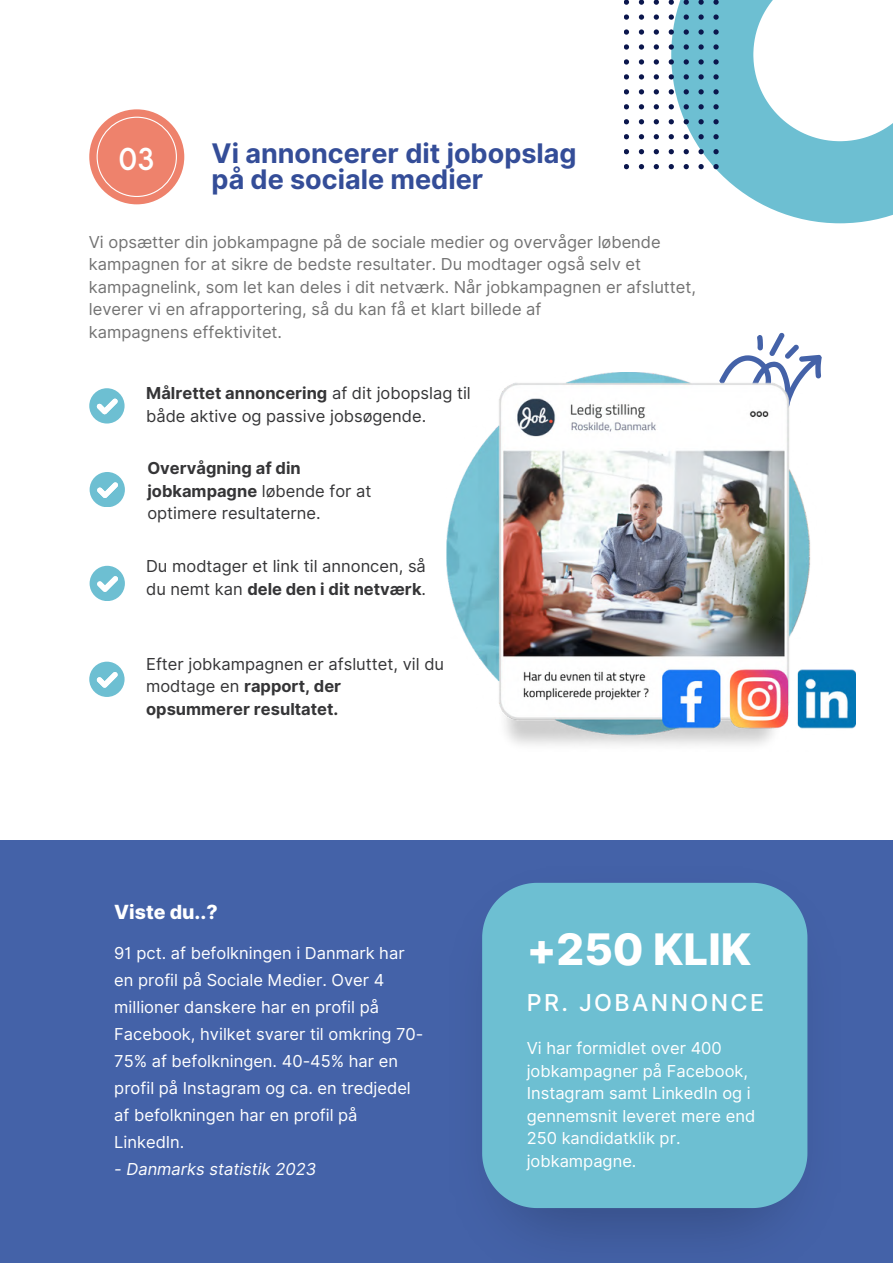
<style>
.page{position:relative;width:893px;height:1264px;background:#fff}
.page>*{position:absolute;margin:0;border:0;box-sizing:border-box;transform-origin:0 0}
.t1{font:800 43.5px "Inter";color:#fff}
.t2{font:500 29.4px "Neue Einstellung";color:#fff}
.t3{font:700 27px/25.8px "Inter";color:#344d98}
.t4{font:500 23.25px "Inter";letter-spacing:.105em;color:#fff}
.t5{font:800 19.5px "Inter";color:#fff}
.t6{font:16.5px/27px "Inter";color:#fff}
.t7{font:16.5px/22.5px "Inter";color:#353537}
.t8{font:16.5px/22.5px "Inter";color:#737373}
.t9{font:italic 16.5px "Inter";color:#fff}
.s1{font-weight:700}
</style>
<div class="page">
<svg style="left:671px;top:0;width:221px;height:223px"></svg>
<div style="left:89px;top:109px;width:95px;height:95px;background:#ee826c;border-radius:50%"></div>
<svg style="left:97px;top:117px;width:79px;height:79px"></svg>
<svg style="left:89px;top:388px;width:35px;height:35px"></svg>
<svg style="left:90px;top:472px;width:34px;height:35px"></svg>
<svg style="left:90px;top:566px;width:34px;height:34px"></svg>
<svg style="left:724px;top:332px;width:98px;height:40px"></svg>
<img style="left:446px;top:372px;width:409px;height:373px">
<svg style="left:89px;top:661px;width:35px;height:35px"></svg>
<div style="left:0;top:840px;width:892px;height:422px;background:#4462a8"></div>
<img style="left:509px;top:932px;width:299px;height:307px">
<div style="left:482px;top:882px;width:325px;height:325px;background:#6dbfd2"></div>
<svg style="left:713px;top:0;width:5px;height:5px"></svg>
<svg style="left:713px;top:14px;width:5px;height:6px"></svg>
<svg style="left:713px;top:29px;width:5px;height:6px"></svg>
<svg style="left:713px;top:44px;width:5px;height:6px"></svg>
<svg style="left:713px;top:59px;width:5px;height:6px"></svg>
<svg style="left:698px;top:0;width:5px;height:5px"></svg>
<svg style="left:698px;top:14px;width:5px;height:6px"></svg>
<svg style="left:698px;top:29px;width:5px;height:6px"></svg>
<svg style="left:698px;top:44px;width:5px;height:6px"></svg>
<svg style="left:698px;top:59px;width:5px;height:6px"></svg>
<svg style="left:683px;top:0;width:5px;height:5px"></svg>
<svg style="left:683px;top:14px;width:5px;height:6px"></svg>
<svg style="left:683px;top:29px;width:5px;height:6px"></svg>
<svg style="left:683px;top:44px;width:5px;height:6px"></svg>
<svg style="left:683px;top:59px;width:5px;height:6px"></svg>
<svg style="left:668px;top:0;width:6px;height:5px"></svg>
<svg style="left:668px;top:14px;width:6px;height:6px"></svg>
<svg style="left:668px;top:29px;width:6px;height:6px"></svg>
<svg style="left:668px;top:44px;width:6px;height:6px"></svg>
<svg style="left:668px;top:59px;width:6px;height:6px"></svg>
<svg style="left:653px;top:0;width:6px;height:5px"></svg>
<svg style="left:653px;top:14px;width:6px;height:6px"></svg>
<svg style="left:653px;top:29px;width:6px;height:6px"></svg>
<svg style="left:653px;top:44px;width:6px;height:6px"></svg>
<svg style="left:653px;top:59px;width:6px;height:6px"></svg>
<svg style="left:638px;top:0;width:6px;height:5px"></svg>
<svg style="left:638px;top:14px;width:6px;height:6px"></svg>
<svg style="left:638px;top:29px;width:6px;height:6px"></svg>
<svg style="left:638px;top:44px;width:6px;height:6px"></svg>
<svg style="left:638px;top:59px;width:6px;height:6px"></svg>
<svg style="left:624px;top:0;width:5px;height:5px"></svg>
<svg style="left:624px;top:14px;width:5px;height:6px"></svg>
<svg style="left:624px;top:29px;width:5px;height:6px"></svg>
<svg style="left:624px;top:44px;width:5px;height:6px"></svg>
<svg style="left:624px;top:59px;width:5px;height:6px"></svg>
<svg style="left:713px;top:74px;width:5px;height:5px"></svg>
<svg style="left:713px;top:89px;width:5px;height:5px"></svg>
<svg style="left:713px;top:104px;width:5px;height:5px"></svg>
<svg style="left:713px;top:119px;width:5px;height:5px"></svg>
<svg style="left:713px;top:134px;width:5px;height:5px"></svg>
<svg style="left:713px;top:149px;width:5px;height:5px"></svg>
<svg style="left:713px;top:164px;width:5px;height:5px"></svg>
<svg style="left:698px;top:74px;width:5px;height:5px"></svg>
<svg style="left:698px;top:89px;width:5px;height:5px"></svg>
<svg style="left:698px;top:104px;width:5px;height:5px"></svg>
<svg style="left:698px;top:119px;width:5px;height:5px"></svg>
<svg style="left:698px;top:134px;width:5px;height:5px"></svg>
<svg style="left:698px;top:149px;width:5px;height:5px"></svg>
<svg style="left:698px;top:164px;width:5px;height:5px"></svg>
<svg style="left:683px;top:74px;width:5px;height:5px"></svg>
<svg style="left:683px;top:89px;width:5px;height:5px"></svg>
<svg style="left:683px;top:104px;width:5px;height:5px"></svg>
<svg style="left:683px;top:119px;width:5px;height:5px"></svg>
<svg style="left:683px;top:134px;width:5px;height:5px"></svg>
<svg style="left:683px;top:149px;width:5px;height:5px"></svg>
<svg style="left:683px;top:164px;width:5px;height:5px"></svg>
<svg style="left:668px;top:74px;width:6px;height:5px"></svg>
<svg style="left:668px;top:89px;width:6px;height:5px"></svg>
<svg style="left:668px;top:104px;width:6px;height:5px"></svg>
<svg style="left:668px;top:119px;width:6px;height:5px"></svg>
<svg style="left:668px;top:134px;width:6px;height:5px"></svg>
<svg style="left:668px;top:149px;width:6px;height:5px"></svg>
<svg style="left:668px;top:164px;width:6px;height:5px"></svg>
<svg style="left:653px;top:74px;width:6px;height:5px"></svg>
<svg style="left:653px;top:89px;width:6px;height:5px"></svg>
<svg style="left:653px;top:104px;width:6px;height:5px"></svg>
<svg style="left:653px;top:119px;width:6px;height:5px"></svg>
<svg style="left:653px;top:134px;width:6px;height:5px"></svg>
<svg style="left:653px;top:149px;width:6px;height:5px"></svg>
<svg style="left:653px;top:164px;width:6px;height:5px"></svg>
<svg style="left:638px;top:74px;width:6px;height:5px"></svg>
<svg style="left:638px;top:89px;width:6px;height:5px"></svg>
<svg style="left:638px;top:104px;width:6px;height:5px"></svg>
<svg style="left:638px;top:119px;width:6px;height:5px"></svg>
<svg style="left:638px;top:134px;width:6px;height:5px"></svg>
<svg style="left:638px;top:149px;width:6px;height:5px"></svg>
<svg style="left:638px;top:164px;width:6px;height:5px"></svg>
<svg style="left:624px;top:74px;width:5px;height:5px"></svg>
<svg style="left:624px;top:89px;width:5px;height:5px"></svg>
<svg style="left:624px;top:104px;width:5px;height:5px"></svg>
<svg style="left:624px;top:119px;width:5px;height:5px"></svg>
<svg style="left:624px;top:134px;width:5px;height:5px"></svg>
<svg style="left:624px;top:149px;width:5px;height:5px"></svg>
<svg style="left:624px;top:164px;width:5px;height:5px"></svg>
<p class="t2" style="left:118px;top:132px;width:38px">03</p>
<p class="t3" style="left:211px;top:140px;width:366px">Vi annoncerer dit jobopslag på de sociale medier</p>
<p class="t8" style="left:89px;top:230px;width:608px">Vi opsætter din jobkampagne på de sociale medier og overvåger løbende kampagnen for at sikre de bedste resultater. Du modtager også selv et kampagnelink, som let kan deles i dit netværk. Når jobkampagnen er afsluttet, leverer vi en afrapportering, så du kan få et klart billede af</p>
<p class="t8" style="left:89px;top:320px;width:195px">kampagnens effektivitet.</p>
<p class="t7" style="left:146px;top:382px;width:326px"><span class="s1">Målrettet annoncering</span> af dit jobopslag til både aktive og passive jobsøgende.</p>
<p class="t7" style="left:147px;top:457px;width:226px"><span class="s1">Overvågning af din jobkampagne</span> løbende for at optimere resultaterne.</p>
<p class="t7" style="left:146px;top:555px;width:281px">Du modtager et link til annoncen, så du nemt kan <span class="s1">dele den i dit netværk</span>.</p>
<p class="t7" style="left:146px;top:652px;width:299px">Efter jobkampagnen er afsluttet, vil du modtage en <span class="s1">rapport, der opsummerer resultatet.</span></p>
<p class="t5" style="left:114px;top:900px;width:105px">Viste du..?</p>
<p class="t6" style="left:114px;top:939px;width:311px">91 pct. af befolkningen i Danmark har en profil på Sociale Medier. Over 4 millioner danskere har en profil på<br>Facebook, hvilket svarer til omkring 70-<br>75% af befolkningen. 40-45% har en profil på Instagram og ca. en tredjedel af befolkningen har en profil på<br>LinkedIn.</p>
<p class="t9" style="left:114px;top:1158px;width:203px">- Danmarks statistik 2023</p>
<p class="t1" style="left:526px;top:922px;width:226px">+250 KLIK</p>
<p class="t4" style="left:526px;top:988px;width:239px">PR. JOBANNONCE</p>
<p class="t6" style="left:526px;top:1036px;width:230px;line-height:22.5px">Vi har formidlet over 400 jobkampagner på Facebook,<br>Instagram samt LinkedIn og i gennemsnit leveret mere end<br>250 kandidatklik pr. jobkampagne.</p>
</div>
